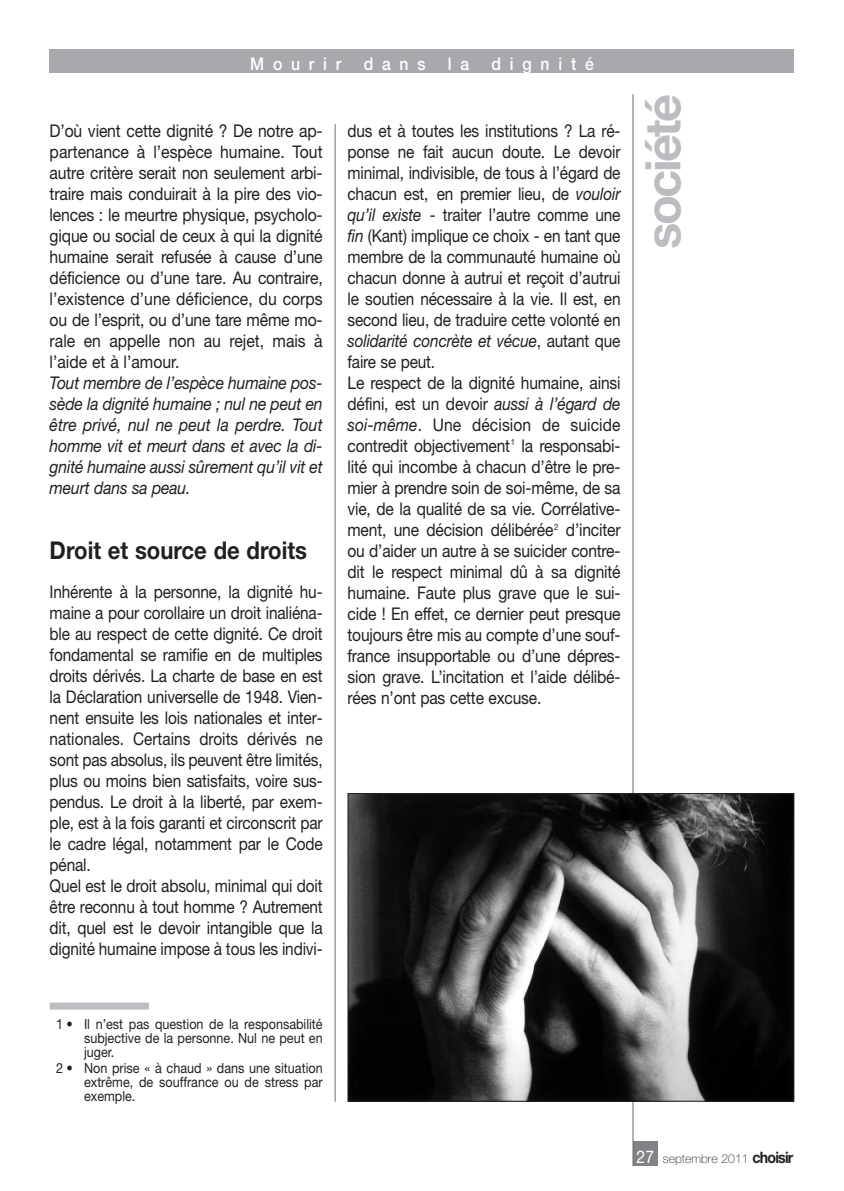
<style>
.page{position:relative;width:844px;height:1191px;background:#fff}
.page>*{position:absolute;margin:0;border:0;box-sizing:border-box;transform-origin:0 0}
.t1{font:700 49px "Helvetica Neue";letter-spacing:-.055em;color:#bcbdc0}
.t2{font:700 24.5px "Helvetica Neue";color:#231f20;scale:.9 1}
.t3{font:17.5px/21px "Helvetica Neue";letter-spacing:-.01em;color:#231f20;scale:.88 1}
.t4{font:17.5px/21px "Helvetica Neue";letter-spacing:-.01em;color:#231f20;text-align:justify;scale:.9 1}
.t5{font:italic 17.5px/21px "Helvetica Neue";letter-spacing:-.01em;color:#231f20;text-align:justify;scale:.9 1}
.t6{font:500 17.5px "Helvetica Neue";letter-spacing:.555em;color:#fff;scale:.9 1}
.t7{font:17.5px "Helvetica Neue";color:#fff;scale:.9 1}
.t8{font:14px/14px "Helvetica Neue";color:#231f20;text-align:justify;scale:.9 1}
.t9{font:100 12.25px "Helvetica Neue";color:#231f20}
.s1{font-style:italic}
.s2{font-weight:700;font-size:15.75px}
</style>
<div class="page">
<div style="left:50px;top:50px;width:744px;height:23px;background:#a8a9ad"></div>
<hr style="left:334px;top:124px;width:1px;height:977px;background:#6c6d70">
<div style="left:632px;top:1141px;width:25px;height:25px;background:#808285"></div>
<hr style="left:632px;top:94px;width:1px;height:1072px;background:#6c6d70">
<img style="left:349px;top:795px;width:443px;height:304px">
<div style="left:347px;top:793px;width:447px;height:308px;border:1px solid #231f20"></div>
<div style="left:50px;top:1002px;width:99px;height:7px;background:#bcbdc0"></div>
<p class="t6" style="left:250px;top:57px;width:103px">Mourir</p>
<p class="t6" style="left:363px;top:57px;width:70px">dans</p>
<p class="t6" style="left:448px;top:57px;width:25px">l a</p>
<p class="t6" style="left:491px;top:57px;width:115px">dignité</p>
<p class="t4" style="left:50px;top:121px;width:305px">D’où vient cette dignité ? De notre ap&shy;partenance à l’espèce humaine. Tout autre critère serait non seulement arbi&shy;traire mais conduirait à la pire des vio&shy;lences : le meurtre physique, psycholo&shy;gique ou social de ceux à qui la dignité humaine serait refusée à cause d’une déficience ou d’une tare. Au contraire, l’existence d’une déficience, du corps ou de l’esprit, ou d’une tare même mo&shy;rale en appelle non au rejet, mais à l’aide et à l’amour.</p>
<p class="t5" style="left:50px;top:373px;width:305px">Tout membre de l’espèce humaine pos&shy;sède la dignité humaine ; nul ne peut en être privé, nul ne peut la perdre. Tout homme vit et meurt dans et avec la di&shy;gnité humaine aussi sûrement qu’il vit et meurt dans sa peau.</p>
<h2 class="t2" style="left:50px;top:542px;width:287px">Droit et source de droits</h2>
<p class="t3" style="left:50px;top:583px;width:312px">Inhérente à la personne, la dignité hu&shy;maine a pour corollaire un droit inaliéna&shy;ble au respect de cette dignité. Ce droit fondamental se ramifie en de multiples droits dérivés. La charte de base en est la Déclaration universelle de 1948. Vien&shy;nent ensuite les lois nationales et inter&shy;nationales. Certains droits dérivés ne sont pas absolus, ils peuvent être limités, plus ou moins bien satisfaits, voire sus&shy;pendus. Le droit à la liberté, par exem&shy;ple, est à la fois garanti et circonscrit par le cadre légal, notamment par le Code pénal.<br>Quel est le droit absolu, minimal qui doit être reconnu à tout homme ? Autrement dit, quel est le devoir intangible que la dignité humaine impose à tous les indivi-</p>
<p class="t3" style="left:347px;top:121px;width:312px">dus et à toutes les institutions ? La ré&shy;ponse ne fait aucun doute. Le devoir minimal, indivisible, de tous à l’égard de chacun est, en premier lieu, de <span class="s1">vouloir qu’il existe</span> - traiter l’autre comme une <span class="s1">fin</span> (Kant) implique ce choix - en tant que membre de la communauté humaine où chacun donne à autrui et reçoit d’autrui le soutien nécessaire à la vie. Il est, en second lieu, de traduire cette volonté en <span class="s1">solidarité concrète et vécue</span>, autant que faire se peut.<br>Le respect de la dignité humaine, ainsi défini, est un devoir <span class="s1">aussi à l’égard de soi-même</span>. Une décision de suicide contredit objectivement<sup>1</sup> la responsabi&shy;lité qui incombe à chacun d’être le pre&shy;mier à prendre soin de soi-même, de sa vie, de la qualité de sa vie. Corrélative&shy;ment, une décision délibérée<sup>2</sup> d’inciter ou d’aider un autre à se suicider contre&shy;dit le respect minimal dû à sa dignité humaine. Faute plus grave que le sui&shy;cide ! En effet, ce dernier peut presque toujours être mis au compte d’une souf&shy;france insupportable ou d’une dépres&shy;sion grave. L’incitation et l’aide délibé&shy;rées n’ont pas cette excuse.</p>
<h1 class="t1" style="left:645px;top:248px;width:156px;rotate:-90deg">société</h1>
<p class="t8" style="left:84px;top:1018px;width:266px;text-indent:-28px">1 • Il n’est pas question de la responsabilité subjective de la personne. Nul ne peut en juger.</p>
<p class="t8" style="left:84px;top:1062px;width:266px;text-indent:-28px">2 • Non prise « à chaud » dans une situation extrême, de souffrance ou de stress par exemple.</p>
<p class="t7" style="left:636px;top:1150px;width:21px">27</p>
<p class="t9" style="left:662px;top:1153px;width:132px">septembre 2011 <span class="s2">choisir</span></p>
</div>
